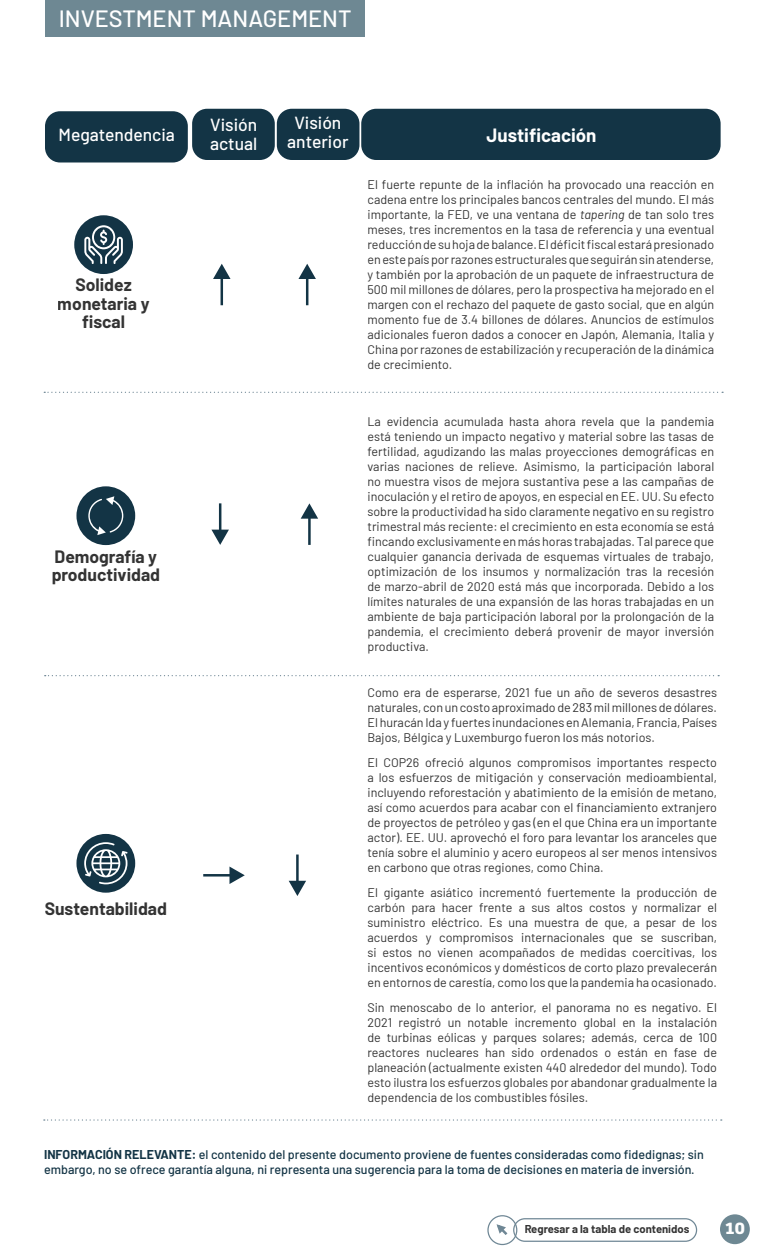
<style>
.page{position:relative;width:765px;height:1250px;background:#fff}
.page>*{position:absolute;margin:0;border:0;box-sizing:border-box;transform-origin:0 0}
.t1{font:500 23.62px "Barlow";color:#fff}
.t2{font:700 18.75px "Barlow";color:#fff}
.t3{font:700 17.5px/18.8px "Barlow";color:#000;text-align:center}
.t4{font:500 17.5px/18.8px "Barlow";color:#fff}
.t5{font:800 17.5px "FS Joey";color:#fff}
.t6{font:12.5px/15px "Barlow";color:#000;text-align:justify}
.t7{font:500 12.5px/15px "Barlow";color:#133445}
.t8{font:700 11.25px "Barlow";color:#000}
.s1{font-style:italic}
.s2{font-weight:700}
</style>
<div class="page">
<svg style="left:45px;top:675px;width:674px;height:1px"></svg>
<svg style="left:44px;top:1119px;width:678px;height:2px"></svg>
<div style="left:74px;top:215px;width:59px;height:59px;background:#133445;border-radius:50%"></div>
<svg style="left:84px;top:225px;width:39px;height:39px"></svg>
<svg style="left:44px;top:392px;width:679px;height:1px"></svg>
<hr style="left:221px;top:275px;width:2px;height:30px;background:#133445">
<svg style="left:213px;top:264px;width:18px;height:15px"></svg>
<div style="left:76px;top:834px;width:59px;height:59px;background:#133445;border-radius:50%"></div>
<svg style="left:84px;top:842px;width:44px;height:42px"></svg>
<hr style="left:203px;top:874px;width:30px;height:3px;background:#133445">
<svg style="left:229px;top:867px;width:16px;height:17px"></svg>
<hr style="left:296px;top:855px;width:3px;height:30px;background:#133445">
<svg style="left:289px;top:881px;width:17px;height:15px"></svg>
<hr style="left:306px;top:275px;width:2px;height:30px;background:#133445">
<svg style="left:298px;top:264px;width:18px;height:15px"></svg>
<div style="left:76px;top:486px;width:59px;height:59px;background:#133445;border-radius:50%"></div>
<svg style="left:88px;top:496px;width:35px;height:39px"></svg>
<hr style="left:308px;top:515px;width:3px;height:30px;background:#133445">
<svg style="left:301px;top:503px;width:17px;height:16px"></svg>
<hr style="left:219px;top:503px;width:2px;height:30px;background:#133445">
<svg style="left:211px;top:530px;width:18px;height:15px"></svg>
<div style="left:45px;top:111px;width:143px;height:51px;background:#133445;border-radius:15px"></div>
<div style="left:192px;top:109px;width:83px;height:51px;background:#133445;border-radius:15px"></div>
<div style="left:361px;top:109px;width:360px;height:51px;background:#133445;border-radius:15px"></div>
<div style="left:277px;top:109px;width:82px;height:51px;background:#133445;border-radius:15px"></div>
<div style="left:720px;top:1214px;width:30px;height:30px;background:#6e8893;border-radius:50%"></div>
<svg style="left:496px;top:1224px;width:12px;height:11px"></svg>
<div style="left:487px;top:1215px;width:30px;height:30px;border:1px solid #6f8795;border-radius:50%"></div>
<div style="left:45px;top:0;width:320px;height:37px;background:#6e8893"></div>
<div style="left:513px;top:1218px;width:184px;height:24px;border:1px solid #6f8795;border-radius:11px"></div>
<h1 class="t1" style="left:59px;top:1px;width:294px">INVESTMENT MANAGEMENT</h1>
<h3 class="t4" style="left:59px;top:124px;width:118px">Megatendencia</h3>
<h3 class="t3" style="left:58px;top:274px;width:93px">Solidez monetaria y fiscal</h3>
<h3 class="t4" style="left:210px;top:114px;width:49px">Visión actual</h3>
<h3 class="t4" style="left:287px;top:112px;width:63px;text-align:center">Visión anterior</h3>
<h2 class="t2" style="left:487px;top:122px;width:111px">Justificación</h2>
<p class="t6" style="left:367px;top:177px;width:348px">El fuerte repunte de la inflación ha provocado una reacción en cadena entre los principales bancos centrales del mundo. El más importante, la FED, ve una ventana de <span class="s1">tapering</span> de tan solo tres meses, tres incrementos en la tasa de referencia y una eventual reducción de su hoja de balance. El déficit fiscal estará presionado en este país por razones estructurales que seguirán sin atenderse, y también por la aprobación de un paquete de infraestructura de 500 mil millones de dólares, pero la prospectiva ha mejorado en el margen con el rechazo del paquete de gasto social, que en algún momento fue de 3.4 billones de dólares. Anuncios de estímulos adicionales fueron dados a conocer en Japón, Alemania, Italia y China por razones de estabilización y recuperación de la dinámica de crecimiento.</p>
<h3 class="t3" style="left:51px;top:546px;width:110px;text-align:left">Demografía y productividad</h3>
<h3 class="t3" style="left:45px;top:898px;width:124px">Sustentabilidad</h3>
<p class="t6" style="left:368px;top:413px;width:348px">La evidencia acumulada hasta ahora revela que la pandemia está teniendo un impacto negativo y material sobre las tasas de fertilidad, agudizando las malas proyecciones demográficas en varias naciones de relieve. Asimismo, la participación laboral no muestra visos de mejora sustantiva pese a las campañas de inoculación y el retiro de apoyos, en especial en EE. UU. Su efecto sobre la productividad ha sido claramente negativo en su registro trimestral más reciente: el crecimiento en esta economía se está fincando exclusivamente en más horas trabajadas. Tal parece que cualquier ganancia derivada de esquemas virtuales de trabajo, optimización de los insumos y normalización tras la recesión de marzo-abril de 2020 está más que incorporada. Debido a los límites naturales de una expansión de las horas trabajadas en un ambiente de baja participación laboral por la prolongación de la pandemia, el crecimiento deberá provenir de mayor inversión productiva.</p>
<p class="t6" style="left:368px;top:684px;width:351px">Como era de esperarse, 2021 fue un año de severos desastres naturales, con un costo aproximado de 283 mil millones de dólares.<br>El huracán Ida y fuertes inundaciones en Alemania, Francia, Países Bajos, Bélgica y Luxemburgo fueron los más notorios.</p>
<p class="t6" style="left:368px;top:754px;width:351px">El COP26 ofreció algunos compromisos importantes respecto a los esfuerzos de mitigación y conservación medioambiental, incluyendo reforestación y abatimiento de la emisión de metano, así como acuerdos para acabar con el financiamiento extranjero de proyectos de petróleo y gas (en el que China era un importante actor). EE. UU. aprovechó el foro para levantar los aranceles que tenía sobre el aluminio y acero europeos al ser menos intensivos en carbono que otras regiones, como China.</p>
<p class="t6" style="left:368px;top:884px;width:351px">El gigante asiático incrementó fuertemente la producción de carbón para hacer frente a sus altos costos y normalizar el suministro eléctrico. Es una muestra de que, a pesar de los acuerdos y compromisos internacionales que se suscriban, si estos no vienen acompañados de medidas coercitivas, los incentivos económicos y domésticos de corto plazo prevalecerán en entornos de carestía, como los que la pandemia ha ocasionado.</p>
<p class="t6" style="left:368px;top:999px;width:351px">Sin menoscabo de lo anterior, el panorama no es negativo. El 2021 registró un notable incremento global en la instalación de turbinas eólicas y parques solares; además, cerca de 100 reactores nucleares han sido ordenados o están en fase de planeación (actualmente existen 440 alrededor del mundo). Todo esto ilustra los esfuerzos globales por abandonar gradualmente la dependencia de los combustibles fósiles.</p>
<p class="t7" style="left:44px;top:1146px;width:661px"><span class="s2">INFORMACIÓN RELEVANTE:</span> el contenido del presente documento proviene de fuentes consideradas como fidedignas; sin embargo, no se ofrece garantía alguna, ni representa una sugerencia para la toma de decisiones en materia de inversión.</p>
<p class="t8" style="left:524px;top:1221px;width:167px">Regresar a la tabla de contenidos</p>
<h3 class="t5" style="left:725px;top:1214px;width:22px">10</h3>
</div>
